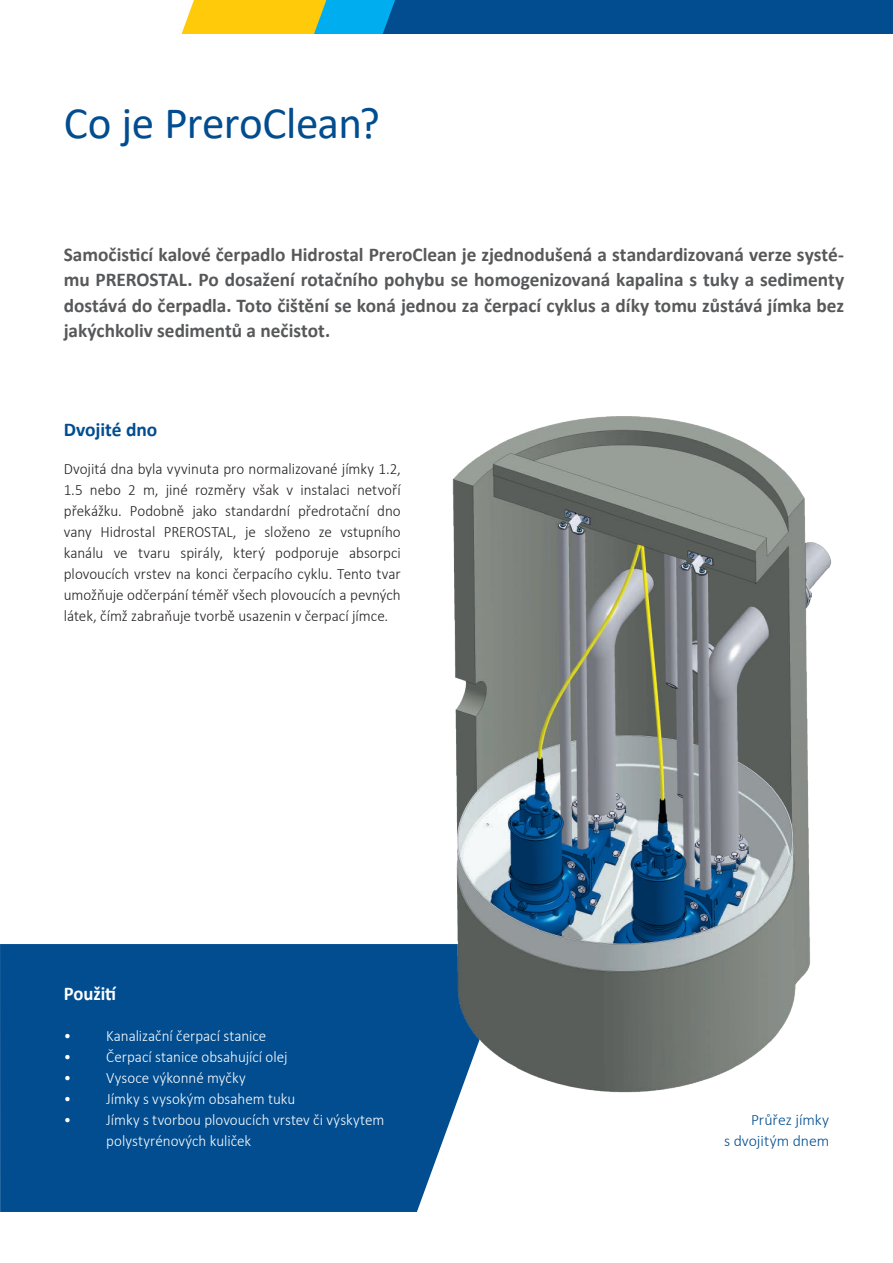
<style>
.page{position:relative;width:893px;height:1263px;background:#fff}
.page>*{position:absolute;margin:0;border:0;box-sizing:border-box;transform-origin:0 0}
.t1{font:45px "Calibri";letter-spacing:-.01em;color:#014d90}
.t2{font:700 19.5px/25.5px "Calibri";letter-spacing:-.005em;color:#57585a;text-align:justify}
.t3{font:700 19.5px "Calibri";letter-spacing:-.005em;color:#014d90}
.t4{font:700 19.5px "Calibri";letter-spacing:-.005em;color:#fff;scale:.96 1}
.t5{font:300 15.75px/21px "Calibri";color:#231f20;text-align:justify;scale:.96 1}
.t6{font:300 15.75px/21px "Calibri";color:#fff;scale:.96 1}
.t7{font:300 15.75px/21px "Calibri";letter-spacing:-.005em;color:#014d90;text-align:right}
</style>
<div class="page">
<div style="left:0;top:944px;width:457px;height:268px;background:#014d90"></div>
<img style="left:446px;top:416px;width:385px;height:686px">
<svg style="left:182px;top:0;width:711px;height:34px;background:#326f81"></svg>
<h1 class="t1" style="left:64px;top:92px;width:318px">Co je PreroClean?</h1>
<p class="t2" style="left:64px;top:241px;width:782px">Samočisticí kalové čerpadlo Hidrostal PreroClean je zjednodušená a standardizovaná verze systé&shy;mu PREROSTAL. Po dosažení rotačního pohybu se homogenizovaná kapalina s tuky a sedimenty dostává do čerpadla. Toto čištění se koná jednou za čerpací cyklus a díky tomu zůstává jímka bez jakýchkoliv sedimentů a nečistot.</p>
<p class="t3" style="left:64px;top:415px;width:95px">Dvojité dno</p>
<p class="t5" style="left:64px;top:458px;width:353px">Dvojitá dna byla vyvinuta pro normalizované jímky 1.2, 1.5 nebo 2 m, jiné rozměry však v instalaci netvoří překážku. Podobně jako standardní předrotační dno vany Hidrostal PREROSTAL, je složeno ze vstupního kanálu ve tvaru spirály, který podporuje absorpci plovoucích vrstev na konci čerpacího cyklu. Tento tvar umožňuje odčerpání téměř všech plovoucích a pevných látek, čímž zabraňuje tvorbě usazenin v čerpací jímce.</p>
<p class="t4" style="left:64px;top:980px;width:56px">Použití</p>
<p class="t6" style="left:64px;top:1025px;width:213px">• Kanalizační čerpací stanice</p>
<p class="t6" style="left:64px;top:1046px;width:235px">• Čerpací stanice obsahující olej</p>
<p class="t6" style="left:64px;top:1067px;width:191px">• Vysoce výkonné myčky</p>
<p class="t6" style="left:64px;top:1088px;width:243px">• Jímky s vysokým obsahem tuku</p>
<p class="t6" style="left:106px;top:1109px;width:291px;text-indent:-43px">• Jímky s tvorbou plovoucích vrstev či výskytem polystyrénových kuliček</p>
<p class="t7" style="left:724px;top:1109px;width:107px">Průřez jímky<br>s dvojitým dnem</p>
</div>
